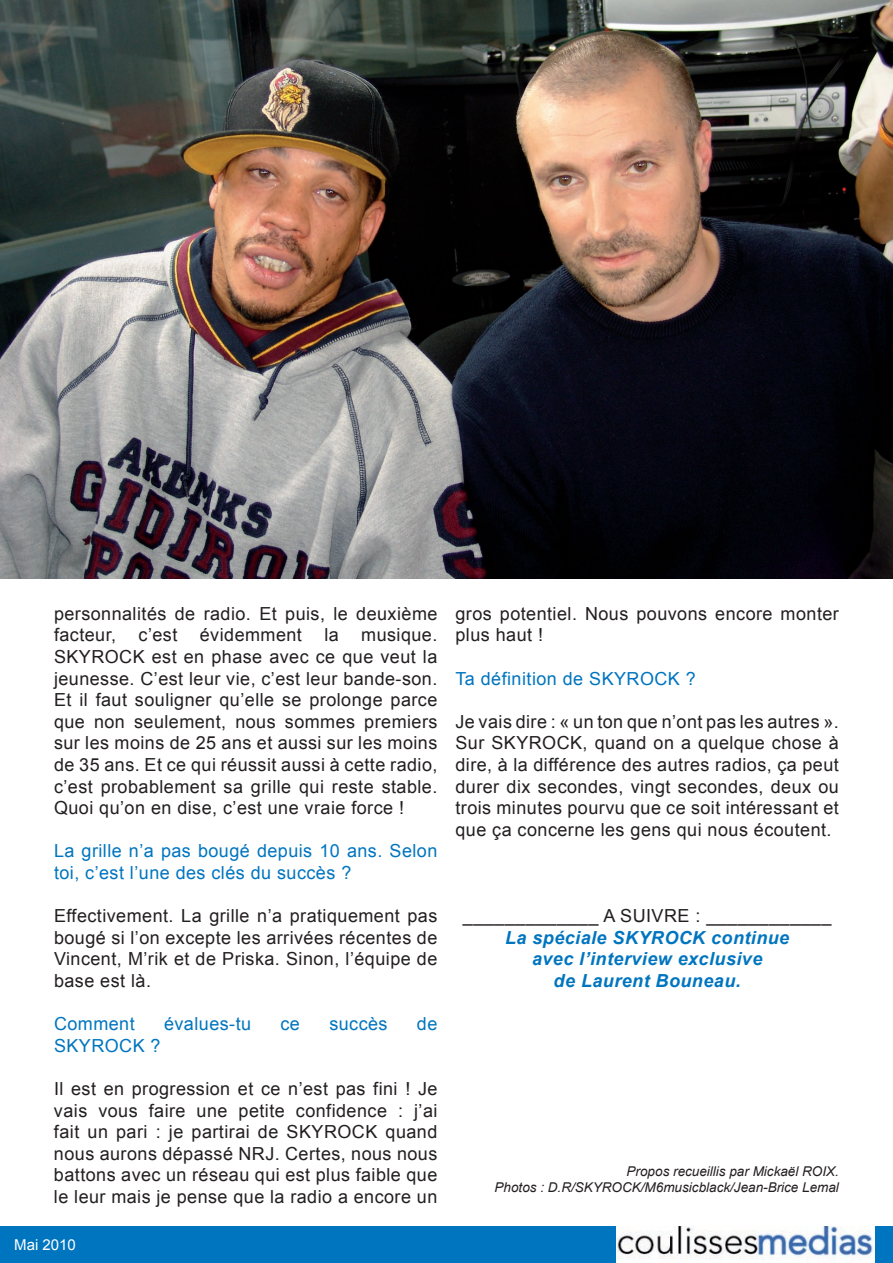
<style>
.page{position:relative;width:893px;height:1263px;background:#fff}
.page>*{position:absolute;margin:0;border:0;box-sizing:border-box;transform-origin:0 0}
.t1{font:18px/21.6px "Arial";letter-spacing:.025em;color:#231f20;text-align:justify}
.t2{font:18px/21.6px "Arial";letter-spacing:.025em;color:#0075bf}
.t3{font:italic 700 18px/21.6px "Arial";letter-spacing:.025em;color:#0075bf;text-align:center}
.t4{font:15px "Arial";color:#fff}
.t5{font:italic 13.5px/16.2px "Arial";color:#231f20;text-align:right}
</style>
<div class="page">
<div style="left:0;top:1226px;width:615px;height:37px;background:#0075bf"></div>
<img style="left:617px;top:1226px;width:256px;height:33px">
<div style="left:876px;top:1226px;width:17px;height:37px;background:#0075bf"></div>
<img style="left:0;top:0;width:893px;height:578px">
<p class="t1" style="left:54px;top:603px;width:385px">personnalités de radio. Et puis, le deuxième facteur, c’est évidemment la musique.<br>SKYROCK est en phase avec ce que veut la jeunesse. C’est leur vie, c’est leur bande-son.<br>Et il faut souligner qu’elle se prolonge parce que non seulement, nous sommes premiers sur les moins de 25 ans et aussi sur les moins de 35 ans. Et ce qui réussit aussi à cette radio, c’est probablement sa grille qui reste stable.<br>Quoi qu’on en dise, c’est une vraie force !</p>
<p class="t2" style="left:54px;top:840px;width:385px">La grille n’a pas bougé depuis 10 ans. Selon toi, c’est l’une des clés du succès ?</p>
<p class="t1" style="left:54px;top:905px;width:385px">Effectivement. La grille n’a pratiquement pas bougé si l’on excepte les arrivées récentes de Vincent, M’rik et de Priska. Sinon, l’équipe de base est là.</p>
<p class="t2" style="left:54px;top:1013px;width:82px">Comment</p>
<p class="t2" style="left:164px;top:1013px;width:89px">évalues-tu</p>
<p class="t2" style="left:281px;top:1013px;width:21px">ce</p>
<p class="t2" style="left:329px;top:1013px;width:60px">succès</p>
<p class="t2" style="left:417px;top:1013px;width:22px">de</p>
<p class="t2" style="left:54px;top:1035px;width:108px">SKYROCK ?</p>
<p class="t1" style="left:54px;top:1078px;width:385px">Il est en progression et ce n’est pas fini ! Je vais vous faire une petite confidence : j’ai fait un pari : je partirai de SKYROCK quand nous aurons dépassé NRJ. Certes, nous nous battons avec un réseau qui est plus faible que le leur mais je pense que la radio a encore un</p>
<p class="t4" style="left:14px;top:1235px;width:63px">Mai 2010</p>
<p class="t1" style="left:455px;top:603px;width:385px">gros potentiel. Nous pouvons encore monter plus haut !</p>
<p class="t2" style="left:455px;top:668px;width:242px">Ta définition de SKYROCK ?</p>
<p class="t1" style="left:455px;top:711px;width:385px">Je vais dire : « un ton que n’ont pas les autres ».<br>Sur SKYROCK, quand on a quelque chose à dire, à la différence des autres radios, ça peut durer dix secondes, vingt secondes, deux ou trois minutes pourvu que ce soit intéressant et que ça concerne les gens qui nous écoutent.</p>
<p class="t1" style="left:463px;top:905px;width:370px">_____________ A SUIVRE : ____________</p>
<p class="t3" style="left:505px;top:927px;width:286px">La spéciale SKYROCK continue avec l’interview exclusive<br>de Laurent Bouneau.</p>
<p class="t5" style="left:495px;top:1163px;width:346px">Propos recueillis par Mickaël ROIX.<br>Photos : D.R/SKYROCK/M6musicblack/Jean-Brice Lemal</p>
</div>
